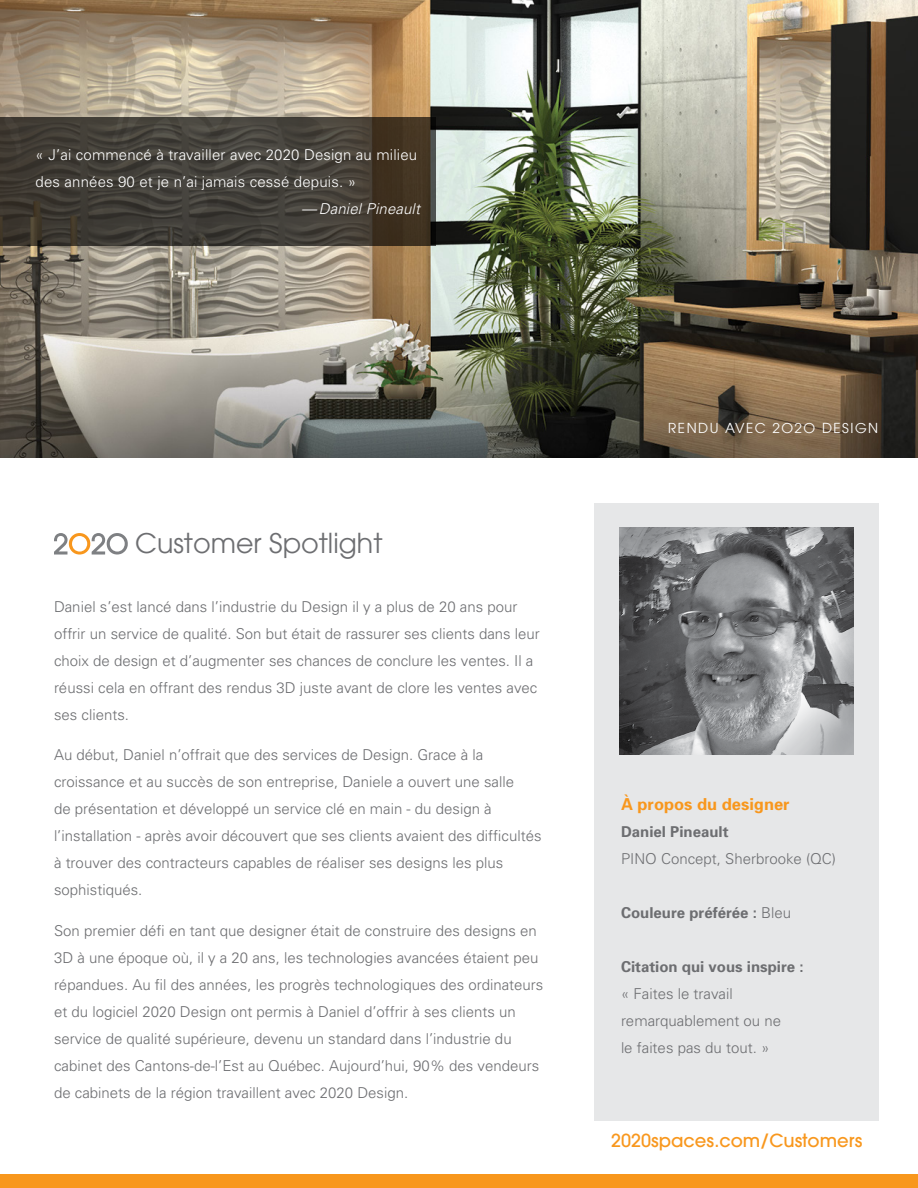
<style>
.page{position:relative;width:918px;height:1188px;background:#fff}
.page>*{position:absolute;margin:0;border:0;box-sizing:border-box;transform-origin:0 0}
.t1{font:27px "Avant Garde";color:#6d6e71}
.t2{font:500 18px "Avant Garde";color:#f8971d}
.t3{font:700 16.5px "Univers";color:#f8971d}
.t4{font:300 15px/27px "Univers";color:#6d6e71}
.t5{font:300 15px/27px "Univers";letter-spacing:.01em;color:#fff}
.t6{font:700 15px "Univers";color:#6d6e71}
.t7{font:italic 300 15px "Univers";letter-spacing:.01em;color:#fff}
.t8{font:13.5px "Avant Garde";letter-spacing:.11em;color:#fff}
.s1{font-weight:300}
</style>
<div class="page">
<img style="left:0;top:0;width:918px;height:458px">
<div style="left:0;top:1174px;width:918px;height:14px;background:#f8971d"></div>
<div style="left:594px;top:503px;width:284px;height:617px;background:#e6e7e8"></div>
<img style="left:620px;top:527px;width:234px;height:227px">
<svg style="left:0;top:117px;width:436px;height:129px;background:#423d35"></svg>
<svg style="left:54px;top:533px;width:74px;height:22px"></svg>
<p class="t5" style="left:36px;top:141px;width:383px">« J’ai commencé à travailler avec 2020 Design au milieu des années 90 et je n’ai jamais cessé depuis. »</p>
<p class="t7" style="left:302px;top:200px;width:120px">—Daniel Pineault</p>
<h1 class="t1" style="left:135px;top:528px;width:249px">Customer Spotlight</h1>
<p class="t4" style="left:54px;top:593px;width:487px">Daniel s’est lancé dans l’industrie du Design il y a plus de 20 ans pour offrir un service de qualité. Son but était de rassurer ses clients dans leur choix de design et d’augmenter ses chances de conclure les ventes. Il a réussi cela en offrant des rendus 3D juste avant de clore les ventes avec ses clients.</p>
<p class="t4" style="left:54px;top:741px;width:489px">Au début, Daniel n’offrait que des services de Design. Grace à la croissance et au succès de son entreprise, Daniele a ouvert une salle<br>de présentation et développé un service clé en main - du design à l’installation - après avoir découvert que ses clients avaient des difficultés à trouver des contracteurs capables de réaliser ses designs les plus sophistiqués.</p>
<p class="t4" style="left:54px;top:917px;width:491px">Son premier défi en tant que designer était de construire des designs en 3D à une époque où, il y a 20 ans, les technologies avancées étaient peu répandues. Au fil des années, les progrès technologiques des ordinateurs et du logiciel 2020 Design ont permis à Daniel d’offrir à ses clients un service de qualité supérieure, devenu un standard dans l’industrie du cabinet des Cantons-de-l’Est au Québec. Aujourd’hui, 90% des vendeurs de cabinets de la région travaillent avec 2020 Design.</p>
<p class="t8" style="left:668px;top:420px;width:211px">RENDU AVEC 2O2O DESIGN</p>
<p class="t3" style="left:621px;top:794px;width:170px">À propos du designer</p>
<p class="t6" style="left:621px;top:822px;width:109px">Daniel Pineault</p>
<p class="t4" style="left:621px;top:845px;width:217px">PINO Concept, Sherbrooke (QC)</p>
<p class="t6" style="left:621px;top:903px;width:172px">Couleure préférée : <span class="s1">Bleu</span></p>
<p class="t6" style="left:621px;top:957px;width:184px">Citation qui vous inspire :</p>
<p class="t4" style="left:621px;top:980px;width:162px">« Faites le travail remarquablement ou ne le faites pas du tout. »</p>
<p class="t2" style="left:611px;top:1130px;width:253px">2020spaces.com/Customers</p>
</div>
